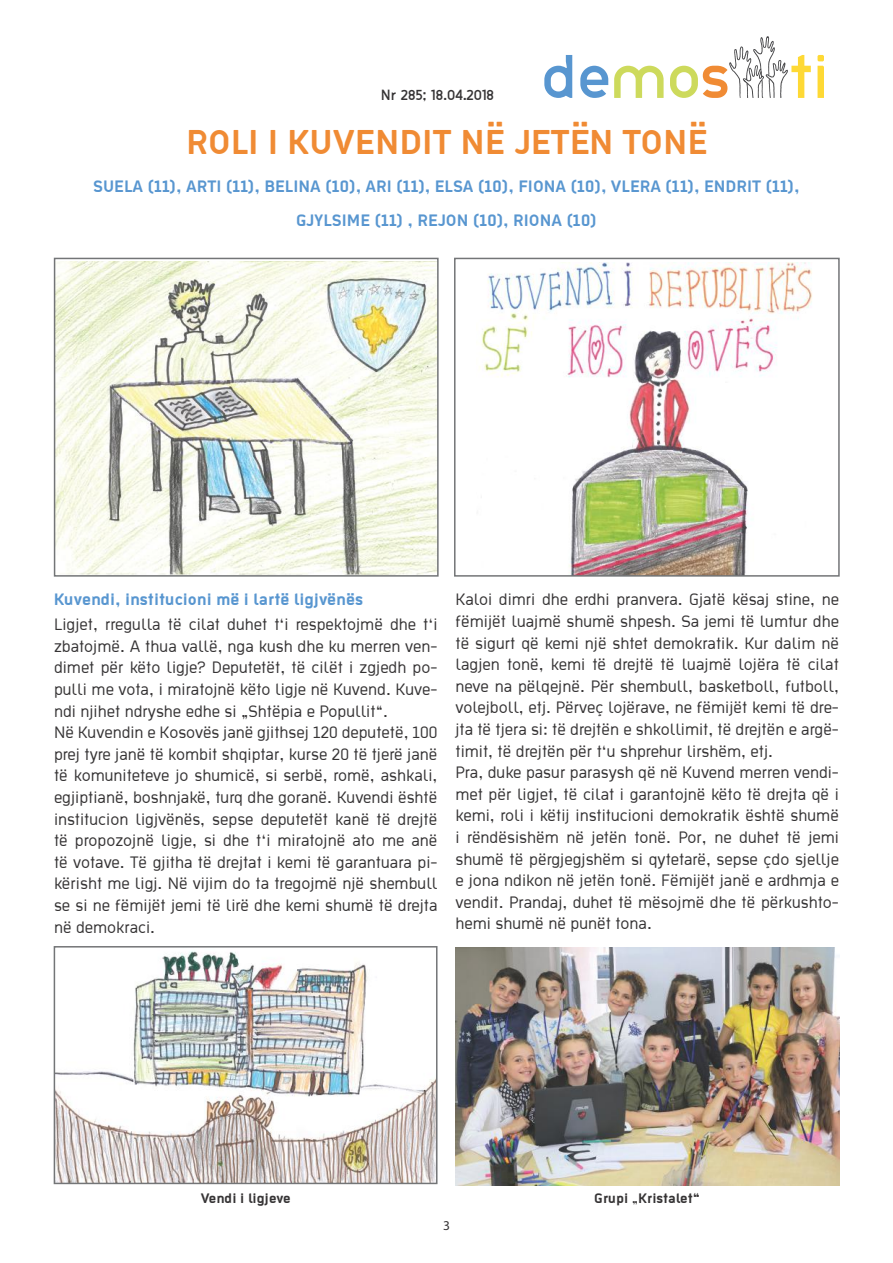
<style>
.page{position:relative;width:893px;height:1263px;background:#fff}
.page>*{position:absolute;margin:0;border:0;box-sizing:border-box;transform-origin:0 0}
.t1{font:700 37.5px "Ekstropia";color:#f08b34}
.t2{font:18px/21.6px "Ekstropia";color:#363435}
.t3{font:700 18px "Ekstropia";color:#5896d0}
.t4{font:700 15px "Ekstropia";color:#363435}
.t5{font:13.5px "Thelbi Kujtesa";color:#363435}
.t6{font:13.5px "Myriad Pro";color:#363435}
</style>
<div class="page">
<svg style="left:544px;top:55px;width:28px;height:43px"></svg>
<svg style="left:580px;top:66px;width:28px;height:32px"></svg>
<svg style="left:614px;top:66px;width:50px;height:32px"></svg>
<svg style="left:817px;top:55px;width:7px;height:43px"></svg>
<svg style="left:670px;top:36px;width:141px;height:62px"></svg>
<img style="left:57px;top:261px;width:379px;height:313px">
<div style="left:54px;top:258px;width:385px;height:319px;border:2px solid #737577"></div>
<img style="left:455px;top:947px;width:384px;height:238px">
<img style="left:57px;top:951px;width:377px;height:230px">
<div style="left:54px;top:946px;width:383px;height:238px;border:2px solid #737577"></div>
<img style="left:479px;top:262px;width:333px;height:312px">
<div style="left:454px;top:258px;width:386px;height:319px;border:2px solid #737577"></div>
<p class="t5" style="left:381px;top:85px;width:115px">Nr 285; 18.04.2018</p>
<h1 class="t1" style="left:186px;top:120px;width:522px">ROLI I KUVENDIT NË JETËN TONË</h1>
<p class="t3" style="left:93px;top:176px;width:708px">SUELA (11), ARTI (11), BELINA (10), ARI (11), ELSA (10), FIONA (10), VLERA (11), ENDRIT (11),</p>
<p class="t3" style="left:296px;top:209px;width:302px">GJYLSIME (11) , REJON (10), RIONA (10)</p>
<p class="t3" style="left:54px;top:589px;width:311px">Kuvendi, institucioni më i lartë ligjvënës</p>
<p class="t2" style="left:54px;top:613px;width:385px">Ligjet, rregulla të cilat duhet t‘i respektojmë dhe t‘i zbatojmë. A thua vallë, nga kush dhe ku merren ven&shy;dimet për këto ligje? Deputetët, të cilët i zgjedh po&shy;pulli me vota, i miratojnë këto ligje në Kuvend. Kuve&shy;ndi njihet ndryshe edhe si „Shtëpia e Popullit“.<br>Në Kuvendin e Kosovës janë gjithsej 120 deputetë, 100 prej tyre janë të kombit shqiptar, kurse 20 të tjerë janë të komuniteteve jo shumicë, si serbë, romë, ashkali, egjiptianë, boshnjakë, turq dhe goranë. Kuvendi është institucion ligjvënës, sepse deputetët kanë të drejtë të propozojnë ligje, si dhe t‘i miratojnë ato me anë të votave. Të gjitha të drejtat i kemi të garantuara pi&shy;kërisht me ligj. Në vijim do ta tregojmë një shembull se si ne fëmijët jemi të lirë dhe kemi shumë të drejta në demokraci.</p>
<p class="t2" style="left:455px;top:588px;width:385px">Kaloi dimri dhe erdhi pranvera. Gjatë kësaj stine, ne fëmijët luajmë shumë shpesh. Sa jemi të lumtur dhe të sigurt që kemi një shtet demokratik. Kur dalim në lagjen tonë, kemi të drejtë të luajmë lojëra të cilat neve na pëlqejnë. Për shembull, basketboll, futboll, volejboll, etj. Përveç lojërave, ne fëmijët kemi të dre&shy;jta të tjera si: të drejtën e shkollimit, të drejtën e argë&shy;timit, të drejtën për t‘u shprehur lirshëm, etj.<br>Pra, duke pasur parasysh që në Kuvend merren vendi&shy;met për ligjet, të cilat i garantojnë këto të drejta që i kemi, roli i këtij institucioni demokratik është shumë i rëndësishëm në jetën tonë. Por, ne duhet të jemi shumë të përgjegjshëm si qytetarë, sepse çdo sjellje e jona ndikon në jetën tonë. Fëmijët janë e ardhmja e vendit. Prandaj, duhet të mësojmë dhe të përkushto&shy;hemi shumë në punët tona.</p>
<p class="t4" style="left:201px;top:1189px;width:91px">Vendi i ligjeve</p>
<p class="t4" style="left:594px;top:1189px;width:107px">Grupi „Kristalet“</p>
<p class="t6" style="left:443px;top:1217px;width:8px">3</p>
</div>
